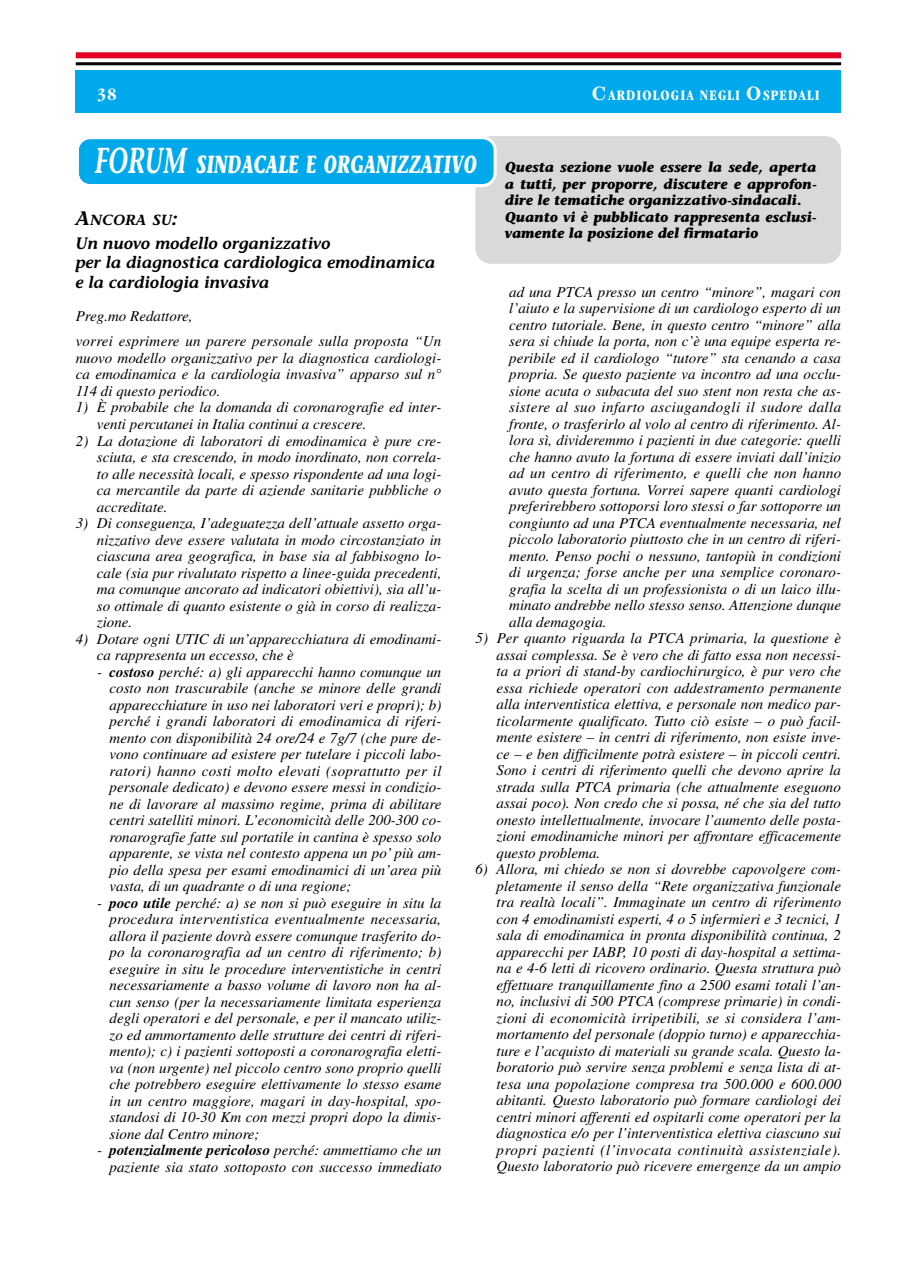
<style>
.page{position:relative;width:918px;height:1262px;background:#fff}
.page>*{position:absolute;margin:0;border:0;box-sizing:border-box;transform-origin:0 0}
.t1{font:700 condensed 18px "Garamond";color:#fff}
.t2{font:italic 600 16.5px/19.5px "Stone Informal";color:#000}
.t3{font:italic 15px/16.5px "Times";color:#000;text-align:justify}
.t4{font:700 condensed 15px "Garamond";letter-spacing:.075em;color:#fff}
.t5{font:italic 600 14.7px "Stone Informal";color:#000;scale:1.05 1}
.t6{font:italic 700 14.25px/16.5px "Stone Informal";color:#000}
.s1{font-family:"Century";font-stretch:normal;font-size:19.5px}
.s2{font-weight:600;font-size:36px;color:#fff}
.s3{font-size:24.75px;color:#fff}
.s4{font-size:19.5px}
.s5{font-weight:700}
</style>
<div class="page">
<div style="left:76px;top:52px;width:765px;height:6px;background:#e30023"></div>
<hr style="left:76px;top:62px;width:765px;height:3px;background:#000">
<div style="left:76px;top:70px;width:765px;height:43px;background:#00a9eb"></div>
<div style="left:475px;top:136px;width:366px;height:128px;background:#d9d9d9;border-radius:16px"></div>
<div style="left:79px;top:139px;width:415px;height:45px;background:#00a9eb;border-radius:11px"></div>
<div style="left:76px;top:136px;width:421px;height:51px;border:3px solid #fff;border-radius:13px"></div>
<p class="t1" style="left:97px;top:87px;width:21px">38</p>
<p class="t4" style="left:592px;top:89px;width:229px"><span class="s1">C</span>ARDIOLOGIA NEGLI <span class="s1">O</span>SPEDALI</p>
<p class="t6" style="left:505px;top:160px;width:313px;text-indent:-410px"><span class="s2">FORUM</span> <span class="s3">SINDACALE E ORGANIZZATIVO</span> Questa sezione vuole essere la sede, aperta a tutti, per proporre, discutere e approfon&shy;dire le tematiche organizzativo-sindacali.<br>Quanto vi è pubblicato rappresenta esclusi&shy;vamente la posizione del firmatario</p>
<p class="t5" style="left:76px;top:214px;width:99px"><span class="s4">A</span>NCORA SU<span class="s4">:</span></p>
<p class="t2" style="left:76px;top:235px;width:361px">Un nuovo modello organizzativo<br>per la diagnostica cardiologica emodinamica e la cardiologia invasiva</p>
<p class="t3" style="left:76px;top:304px;width:367px;line-height:25.5px">Preg.mo Redattore,<br>vorrei esprimere un parere personale sulla proposta “Un</p>
<p class="t3" style="left:76px;top:351px;width:367px">nuovo modello organizzativo per la diagnostica cardiologi&shy;ca emodinamica e la cardiologia invasiva” apparso sul n° 114 di questo periodico.</p>
<p class="t3" style="left:97px;top:400px;width:346px;text-indent:-21px">1) È probabile che la domanda di coronarografie ed inter&shy;venti percutanei in Italia continui a crescere.</p>
<p class="t3" style="left:97px;top:433px;width:346px;text-indent:-21px">2) La dotazione di laboratori di emodinamica è pure cre&shy;sciuta, e sta crescendo, in modo inordinato, non correla&shy;to alle necessità locali, e spesso rispondente ad una logi&shy;ca mercantile da parte di aziende sanitarie pubbliche o accreditate.</p>
<p class="t3" style="left:97px;top:516px;width:346px;text-indent:-21px">3) Di conseguenza, I’adeguatezza dell’attuale assetto orga&shy;nizzativo deve essere valutata in modo circostanziato in ciascuna area geografica, in base sia al fabbisogno lo&shy;cale (sia pur rivalutato rispetto a linee-guida precedenti, ma comunque ancorato ad indicatori obiettivi), sia all’u&shy;so ottimale di quanto esistente o già in corso di realizza&shy;zione.</p>
<p class="t3" style="left:97px;top:631px;width:346px;text-indent:-21px">4) Dotare ogni UTIC di un’apparecchiatura di emodinami&shy;ca rappresenta un eccesso, che è</p>
<p class="t3" style="left:110px;top:664px;width:333px;text-indent:-12px">- <span class="s5">costoso</span> perché: a) gli apparecchi hanno comunque un costo non trascurabile (anche se minore delle grandi apparecchiature in uso nei laboratori veri e propri); b) perché i grandi laboratori di emodinamica di riferi&shy;mento con disponibilità 24 ore/24 e 7g/7 (che pure de&shy;vono continuare ad esistere per tutelare i piccoli labo&shy;ratori) hanno costi molto elevati (soprattutto per il personale dedicato) e devono essere messi in condizio&shy;ne di lavorare al massimo regime, prima di abilitare centri satelliti minori. L’economicità delle 200-300 co&shy;ronarografie fatte sul portatile in cantina è spesso solo apparente, se vista nel contesto appena un po’ più am&shy;pio della spesa per esami emodinamici di un’area più vasta, di un quadrante o di una regione;</p>
<p class="t3" style="left:110px;top:895px;width:333px;text-indent:-12px">- <span class="s5">poco utile</span> perché: a) se non si può eseguire in situ la procedura interventistica eventualmente necessaria, allora il paziente dovrà essere comunque trasferito do&shy;po la coronarografia ad un centro di riferimento; b) eseguire in situ le procedure interventistiche in centri necessariamente a basso volume di lavoro non ha al&shy;cun senso (per la necessariamente limitata esperienza degli operatori e del personale, e per il mancato utiliz&shy;zo ed ammortamento delle strutture dei centri di riferi&shy;mento); c) i pazienti sottoposti a coronarografia eletti&shy;va (non urgente) nel piccolo centro sono proprio quelli che potrebbero eseguire elettivamente lo stesso esame in un centro maggiore, magari in day-hospital, spo&shy;standosi di 10-30 Km con mezzi propri dopo la dimis&shy;sione dal Centro minore;</p>
<p class="t3" style="left:97px;top:1143px;width:346px;text-align:right">- <span class="s5">potenzialmente pericoloso</span> perché: ammettiamo che un paziente sia stato sottoposto con successo immediato</p>
<p class="t3" style="left:509px;top:285px;width:334px">ad una PTCA presso un centro “minore”, magari con l’aiuto e la supervisione di un cardiologo esperto di un centro tutoriale. Bene, in questo centro “minore” alla sera si chiude la porta, non c’è una equipe esperta re&shy;peribile ed il cardiologo “tutore” sta cenando a casa propria. Se questo paziente va incontro ad una occlu&shy;sione acuta o subacuta del suo stent non resta che as&shy;sistere al suo infarto asciugandogli il sudore dalla fronte, o trasferirlo al volo al centro di riferimento. Al&shy;lora sì, divideremmo i pazienti in due categorie: quelli che hanno avuto la fortuna di essere inviati dall’inizio ad un centro di riferimento, e quelli che non hanno avuto questa fortuna. Vorrei sapere quanti cardiologi preferirebbero sottoporsi loro stessi o far sottoporre un congiunto ad una PTCA eventualmente necessaria, nel piccolo laboratorio piuttosto che in un centro di riferi&shy;mento. Penso pochi o nessuno, tantopiù in condizioni di urgenza; forse anche per una semplice coronaro&shy;grafia la scelta di un professionista o di un laico illu&shy;minato andrebbe nello stesso senso. Attenzione dunque alla demagogia.</p>
<p class="t3" style="left:497px;top:631px;width:346px;text-indent:-21px">5) Per quanto riguarda la PTCA primaria, la questione è assai complessa. Se è vero che di fatto essa non necessi&shy;ta a priori di stand-by cardiochirurgico, è pur vero che essa richiede operatori con addestramento permanente alla interventistica elettiva, e personale non medico par&shy;ticolarmente qualificato. Tutto ciò esiste – o può facil&shy;mente esistere – in centri di riferimento, non esiste inve&shy;ce – e ben difficilmente potrà esistere – in piccoli centri.<br>Sono i centri di riferimento quelli che devono aprire la strada sulla PTCA primaria (che attualmente eseguono assai poco). Non credo che si possa, né che sia del tutto onesto intellettualmente, invocare l’aumento delle posta&shy;zioni emodinamiche minori per affrontare efficacemente questo problema.</p>
<p class="t3" style="left:497px;top:862px;width:346px;text-indent:-21px">6) Allora, mi chiedo se non si dovrebbe capovolgere com&shy;pletamente il senso della “Rete organizzativa funzionale tra realtà locali”. Immaginate un centro di riferimento con 4 emodinamisti esperti, 4 o 5 infermieri e 3 tecnici, 1 sala di emodinamica in pronta disponibilità continua, 2 apparecchi per IABP, 10 posti di day-hospital a settima&shy;na e 4-6 letti di ricovero ordinario. Questa struttura può effettuare tranquillamente fino a 2500 esami totali l’an&shy;no, inclusivi di 500 PTCA (comprese primarie) in condi&shy;zioni di economicità irripetibili, se si considera l’am&shy;mortamento del personale (doppio turno) e apparecchia&shy;ture e l’acquisto di materiali su grande scala. Questo la&shy;boratorio può servire senza problemi e senza lista di at&shy;tesa una popolazione compresa tra 500.000 e 600.000 abitanti. Questo laboratorio può formare cardiologi dei centri minori afferenti ed ospitarli come operatori per la diagnostica e/o per l’interventistica elettiva ciascuno sui propri pazienti (l’invocata continuità assistenziale).<br>Questo laboratorio può ricevere emergenze da un ampio</p>
</div>
